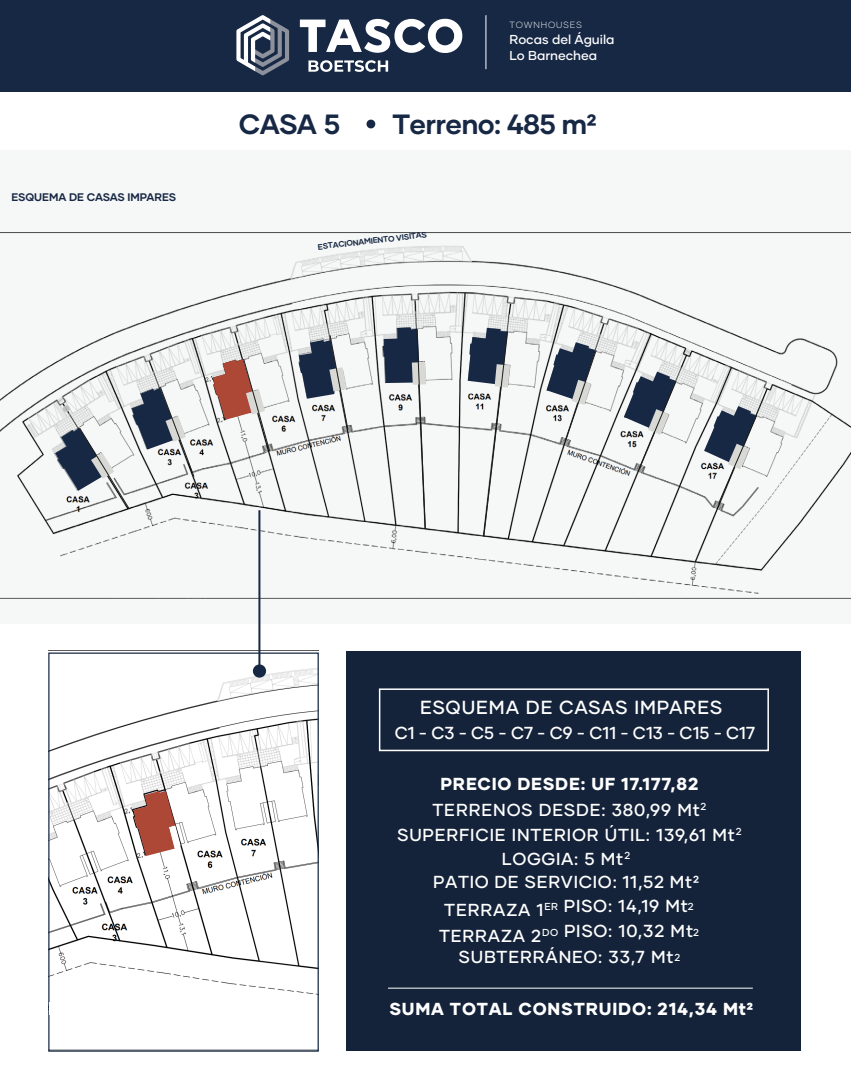
<style>
.page{position:relative;width:851px;height:1083px;background:#fff}
.page>*{position:absolute;margin:0;border:0;box-sizing:border-box;transform-origin:0 0}
.t1{font:700 27.8px "Gilmer";letter-spacing:-.025em;color:#172844}
.t2{font:500 18.9px "Gilmer";letter-spacing:.05em;color:#fff}
.t3{font:500 17.3px/24.6px "Gilmer";letter-spacing:.05em;color:#fff;text-align:center}
.t4{font:500 17.3px "Gilmer";color:#fff}
.t5{font:800 17.3px "Gilmer";letter-spacing:.05em;color:#fff}
.t6{font:500 12.9px/15.9px "Gilmer";color:#fff}
.t7{font:700 11px "Gilmer";color:#172844}
.t8{font:300 9px "Gilmer";letter-spacing:.09em;color:#fff}
.t9{font:700 8px "Gilmer";color:#172844}
.s1{font-weight:800}
.s2{font-size:10.1px}
</style>
<div class="page">
<div style="left:0;top:150px;width:850px;height:473px;background:#f6f7f7"></div>
<div style="left:347px;top:651px;width:453px;height:399px;background:#14233a"></div>
<div style="left:379px;top:688px;width:389px;height:63px;border:2px solid #fff"></div>
<hr style="left:388px;top:987px;width:364px;height:1px;background:#fff">
<div style="left:366px;top:120px;width:9px;height:8px;background:#172844;border-radius:50%"></div>
<img style="left:0;top:233px;width:850px;height:365px">
<img style="left:50px;top:651px;width:267px;height:344px">
<div style="left:48px;top:652px;width:271px;height:399px;border:1px solid #172844"></div>
<svg style="left:55px;top:386px;width:140px;height:124px"></svg>
<svg style="left:213px;top:358px;width:57px;height:94px"></svg>
<svg style="left:298px;top:334px;width:50px;height:96px"></svg>
<svg style="left:382px;top:327px;width:44px;height:203px"></svg>
<svg style="left:467px;top:328px;width:43px;height:209px"></svg>
<svg style="left:546px;top:342px;width:51px;height:100px"></svg>
<svg style="left:623px;top:371px;width:54px;height:99px"></svg>
<svg style="left:704px;top:406px;width:53px;height:98px"></svg>
<svg style="left:133px;top:790px;width:48px;height:66px"></svg>
<hr style="left:258px;top:510px;width:2px;height:159px;background:#172844">
<div style="left:253px;top:664px;width:13px;height:13px;background:#172844;border-radius:50%"></div>
<div style="left:49px;top:1002px;width:20px;height:13px;background:#fff"></div>
<div style="left:0;top:0;width:850px;height:91px;background:#172844"></div>
<svg style="left:300px;top:19px;width:162px;height:34px"></svg>
<svg style="left:236px;top:15px;width:53px;height:60px"></svg>
<svg style="left:308px;top:60px;width:80px;height:12px"></svg>
<hr style="left:485px;top:15px;width:1px;height:54px;background:#fff">
<div style="left:84px;top:554px;width:71px;height:23px;background:#f6f7f7"></div>
<p class="t7" style="left:12px;top:190px;width:166px">ESQUEMA DE CASAS IMPARES</p>
<p class="t8" style="left:509px;top:19px;width:74px">TOWNHOUSES</p>
<p class="t6" style="left:509px;top:32px;width:107px">Rocas del Águila<br>Lo Barnechea</p>
<h1 class="t1" style="left:239px;top:106px;width:103px">CASA 5</h1>
<h1 class="t1" style="left:392px;top:106px;width:205px">Terreno: 485 m2</h1>
<p class="t9" style="left:317px;top:241px;width:111px;rotate:-6deg">ESTACIONAMIENTO VISITAS</p>
<p class="t2" style="left:420px;top:695px;width:304px">ESQUEMA DE CASAS IMPARES</p>
<p class="t4" style="left:394px;top:722px;width:362px">C1 - C3 - C5 - C7 - C9 - C11 - C13 - C15 - C17</p>
<p class="t3" style="left:397px;top:772px;width:346px"><span class="s1">PRECIO DESDE: UF 17.177,82<br></span>TERRENOS DESDE: 380,99 Mt<sup>2<br></sup>SUPERFICIE INTERIOR ÚTIL: 139,61 Mt<sup>2<br></sup>LOGGIA: 5 Mt<sup>2<br></sup>PATIO DE SERVICIO: 11,52 Mt2<br>TERRAZA 1<span class="s2">ER</span> PISO: 14,19 Mt<span class="s2">2<br></span>TERRAZA 2<span class="s2">DO</span> PISO: 10,32 Mt<span class="s2">2<br></span>SUBTERRÁNEO: 33,7 Mt<span class="s2">2</span></p>
<p class="t5" style="left:389px;top:997px;width:365px">SUMA TOTAL CONSTRUIDO: 214,34 Mt2</p>
</div>
